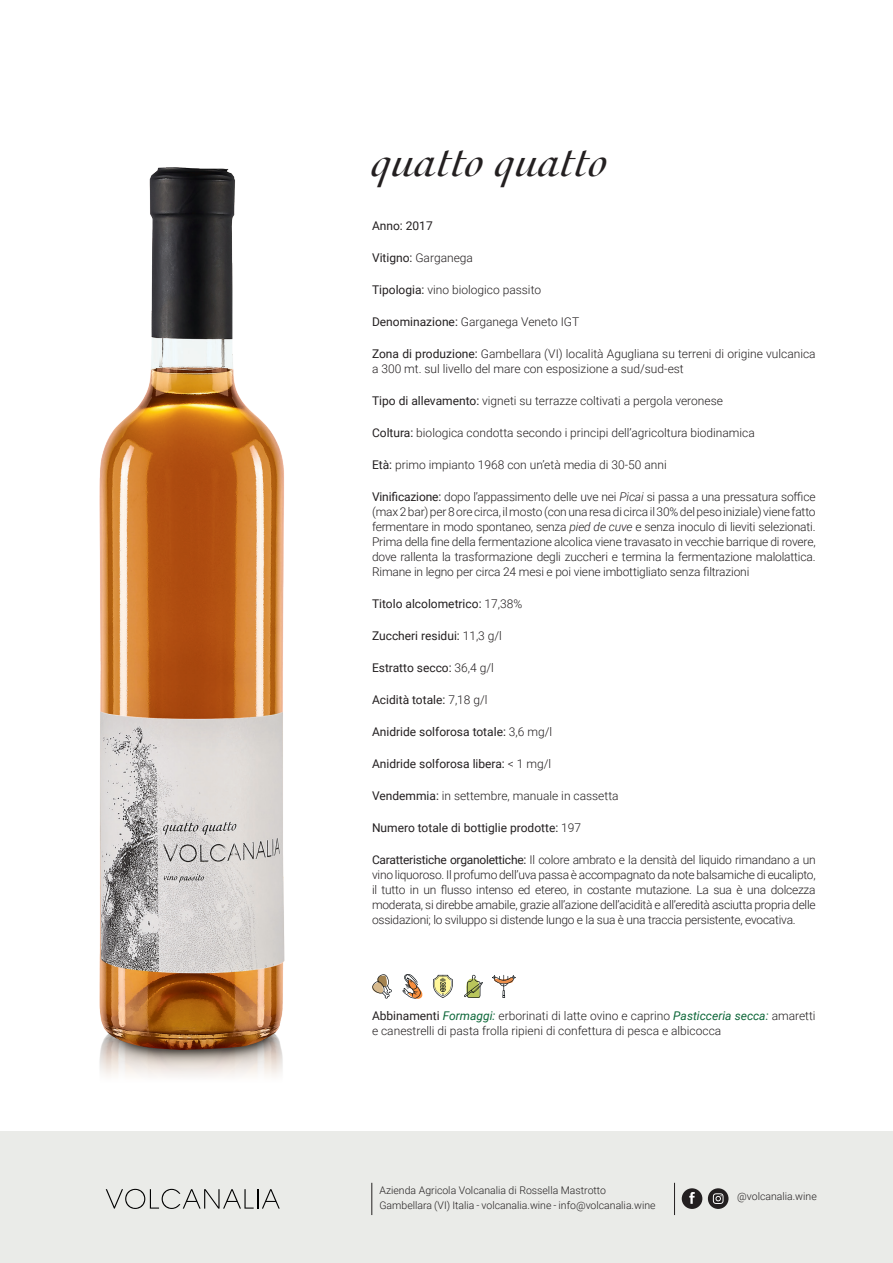
<style>
.page{position:relative;width:893px;height:1263px;background:#fff}
.page>*{position:absolute;margin:0;border:0;box-sizing:border-box;transform-origin:0 0}
.t1{font:italic 48px "Cochin LT Std";color:#231f20}
.t2{font:300 12px/15px "Roboto";color:#231f20}
.t3{font:12px "Roboto";color:#231f20}
.t4{font:300 10.5px/15px "Roboto";color:#231f20}
.s1{font-weight:400}
.s2{font-style:italic}
.s3{font-weight:300}
.s4{font-weight:400;font-style:italic;color:#0c6638}
</style>
<div class="page">
<div style="left:0;top:1131px;width:893px;height:132px;background:#eaebe8"></div>
<svg style="left:106px;top:1189px;width:174px;height:20px"></svg>
<hr style="left:674px;top:1183px;width:1px;height:32px;background:#231f20">
<hr style="left:372px;top:1183px;width:1px;height:32px;background:#231f20">
<div style="left:708px;top:1188px;width:20px;height:21px;background:#231f20;border-radius:50%"></div>
<svg style="left:713px;top:1193px;width:10px;height:11px"></svg>
<div style="left:682px;top:1188px;width:20px;height:21px;background:#231f20;border-radius:50%"></div>
<svg style="left:689px;top:1192px;width:6px;height:12px"></svg>
<svg style="left:372px;top:974px;width:20px;height:24px"></svg>
<svg style="left:402px;top:974px;width:21px;height:25px"></svg>
<svg style="left:433px;top:975px;width:20px;height:23px"></svg>
<svg style="left:464px;top:975px;width:19px;height:23px"></svg>
<svg style="left:492px;top:975px;width:24px;height:23px"></svg>
<img style="left:99px;top:167px;width:186px;height:910px">
<h1 class="t1" style="left:372px;top:134px;width:238px">quatto quatto</h1>
<p class="t3" style="left:372px;top:217px;width:62px">Anno: 2017</p>
<p class="t2" style="left:372px;top:250px;width:102px"><span class="s1">Vitigno:</span> Garganega</p>
<p class="t2" style="left:372px;top:282px;width:171px"><span class="s1">Tipologia:</span> vino biologico passito</p>
<p class="t2" style="left:372px;top:314px;width:209px"><span class="s1">Denominazione:</span> Garganega Veneto IGT</p>
<p class="t2" style="left:372px;top:346px;width:445px"><span class="s1">Zona di produzione:</span> Gambellara (VI) località Agugliana su terreni di origine vulcanica a 300 mt. sul livello del mare con esposizione a sud/sud-est</p>
<p class="t2" style="left:372px;top:393px;width:352px"><span class="s1">Tipo di allevamento:</span> vigneti su terrazze coltivati a pergola veronese</p>
<p class="t2" style="left:372px;top:425px;width:384px"><span class="s1">Coltura:</span> biologica condotta secondo i principi dell’agricoltura biodinamica</p>
<p class="t2" style="left:372px;top:457px;width:296px"><span class="s1">Età:</span> primo impianto 1968 con un’età media di 30-50 anni</p>
<p class="t2" style="left:372px;top:489px;width:445px;text-align:justify"><span class="s1">Vinificazione:</span> dopo l’appassimento delle uve nei <span class="s2">Picai</span> si passa a una pressatura soffice (max 2 bar) per 8 ore circa, il mosto (con una resa di circa il 30% del peso iniziale) viene fatto fermentare in modo spontaneo, senza <span class="s2">pied de cuve</span> e senza inoculo di lieviti selezionati.<br>Prima della fine della fermentazione alcolica viene travasato in vecchie barrique di rovere, dove rallenta la trasformazione degli zuccheri e termina la fermentazione malolattica.<br>Rimane in legno per circa 24 mesi e poi viene imbottigliato senza filtrazioni</p>
<p class="t3" style="left:372px;top:595px;width:152px">Titolo alcolometrico: <span class="s3">17,38%</span></p>
<p class="t3" style="left:372px;top:627px;width:131px">Zuccheri residui: <span class="s3">11,3 g/l</span></p>
<p class="t3" style="left:372px;top:659px;width:123px">Estratto secco: <span class="s3">36,4 g/l</span></p>
<p class="t3" style="left:372px;top:691px;width:117px">Acidità totale: <span class="s3">7,18 g/l</span></p>
<p class="t3" style="left:372px;top:723px;width:182px">Anidride solforosa totale: <span class="s3">3,6 mg/l</span></p>
<p class="t3" style="left:372px;top:755px;width:181px">Anidride solforosa libera: <span class="s3">&lt; 1 mg/l</span></p>
<p class="t2" style="left:372px;top:788px;width:248px"><span class="s1">Vendemmia:</span> in settembre, manuale in cassetta</p>
<p class="t3" style="left:372px;top:819px;width:211px">Numero totale di bottiglie prodotte: <span class="s3">197</span></p>
<p class="t2" style="left:372px;top:852px;width:445px;text-align:justify"><span class="s1">Caratteristiche organolettiche:</span> Il colore ambrato e la densità del liquido rimandano a un vino liquoroso. Il profumo dell’uva passa è accompagnato da note balsamiche di eucalipto, il tutto in un flusso intenso ed etereo, in costante mutazione. La sua è una dolcezza moderata, si direbbe amabile, grazie all’azione dell’acidità e all’eredità asciutta propria delle ossidazioni; lo sviluppo si distende lungo e la sua è una traccia persistente, evocativa.</p>
<p class="t2" style="left:372px;top:1008px;width:445px"><span class="s1">Abbinamenti</span> <span class="s4">Formaggi:</span> erborinati di latte ovino e caprino <span class="s4">Pasticceria secca:</span> amaretti e canestrelli di pasta frolla ripieni di confettura di pesca e albicocca</p>
<p class="t4" style="left:379px;top:1182px;width:278px">Azienda Agricola Volcanalia di Rossella Mastrotto<br>Gambellara (VI) Italia - volcanalia.wine - info@volcanalia.wine</p>
<p class="t4" style="left:737px;top:1188px;width:81px">@volcanalia.wine</p>
</div>
